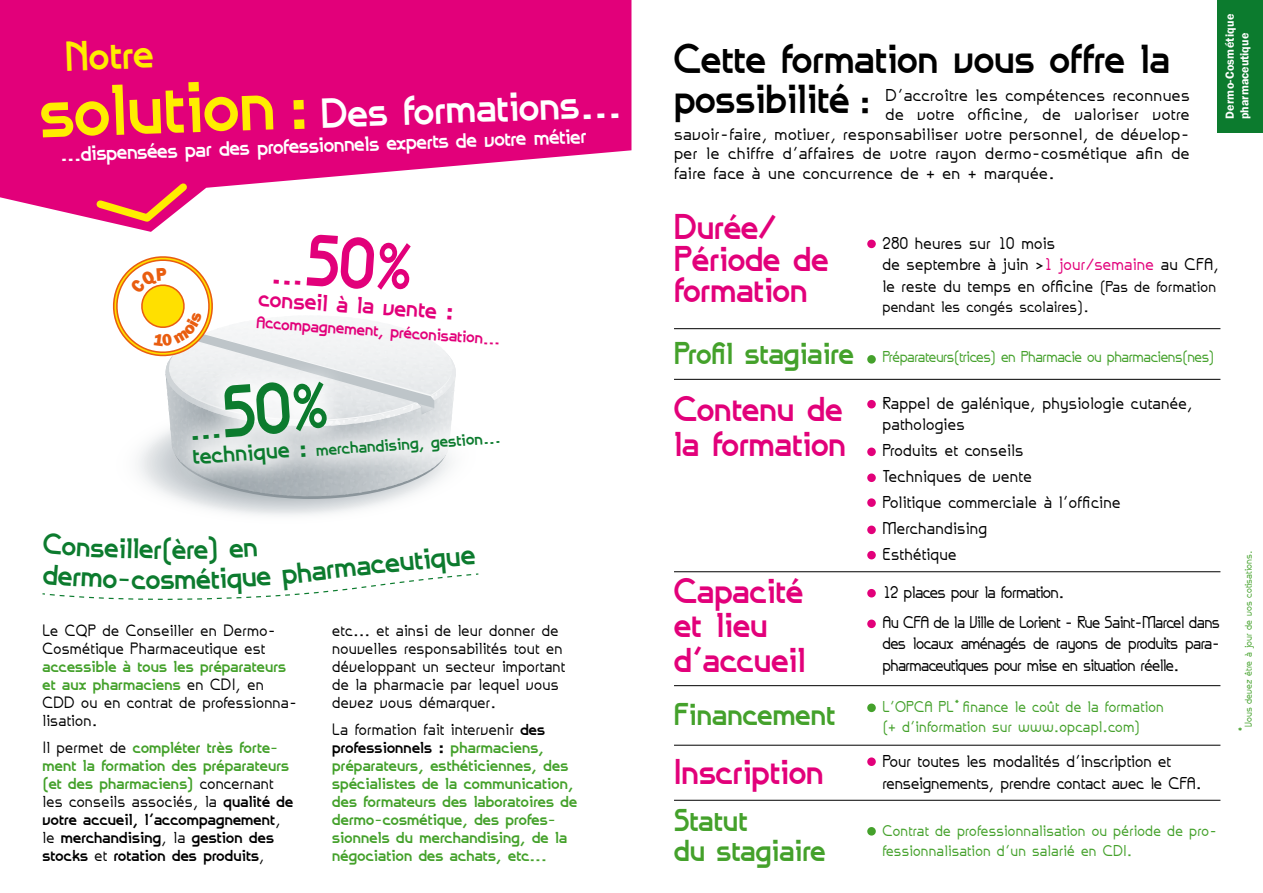
<style>
.page{position:relative;width:1263px;height:893px;background:#fff}
.page>*{position:absolute;margin:0;border:0;box-sizing:border-box;transform-origin:0 0}
.t1{font:800 46.2px/40.5px "Galexica";letter-spacing:-.02em;color:#000;scale:.9 1}
.t2{font:800 46.2px "Galexica";color:#fff;scale:.9 1}
.t3{font:800 46.2px "Galexica";color:#ffed00;scale:.9 1}
.t4{font:800 39.75px "Galexica";color:#e2007a;scale:.78 1}
.t5{font:800 39.75px "Galexica";color:#0c7b2e;scale:.78 1}
.t6{font:800 39.3px/34.5px "Galexica";letter-spacing:-.02em;color:#e2007a;scale:.9 1}
.t7{font:800 34.65px/30px "Galexica";letter-spacing:-.02em;color:#44a12b;scale:.9 1}
.t8{font:800 33px "Galexica";color:#0c7b2e;scale:.9 1}
.t9{font:800 32.25px "Galexica";color:#0c7b2e;scale:.9 1}
.t10{font:800 26.55px "Galexica";color:#e2007a;scale:.9 1}
.t11{font:800 23.55px "Galexica";color:#fff;scale:.9 1}
.t12{font:700 18.9px/25.8px "Galexica";letter-spacing:-.01em;color:#000;scale:.91 1}
.t13{font:700 18.9px "Galexica";letter-spacing:-.01em;color:#000;scale:.95 1}
.t14{font:700 18.9px/21.6px "Galexica";letter-spacing:-.06em;color:#000;scale:.9 1}
.t15{font:700 18.9px/21.6px "Galexica";letter-spacing:-.03em;color:#000;scale:.9 1}
.t16{font:700 18.9px/30.2px "Galexica";letter-spacing:-.06em;color:#000;scale:.91 1}
.t17{font:800 18.9px "Galexica";color:#0c7b2e;scale:.9 1}
.t18{font:800 18.9px "Galexica";color:#e2007a;scale:.9 1}
.t19{font:800 18.15px/18px "Galexica";letter-spacing:-.01em;color:#44a12b;scale:.91 1}
.t20{font:800 18.15px/18px "Galexica";letter-spacing:-.01em;color:#000;scale:.91 1}
.t21{font:700 18.15px/18px "Galexica";letter-spacing:-.01em;color:#000;scale:.91 1}
.t22{font:700 17.4px/19.8px "Galexica";letter-spacing:-.01em;color:#44a12b;scale:.9 1}
.t23{font:700 17.4px "Galexica";letter-spacing:-.05em;color:#44a12b;scale:.9 1}
.t24{font:700 17.4px "Galexica";letter-spacing:-.01em;color:#000;scale:.91 1}
.t25{font:600 12px/14.4px "Franklin Gothic";letter-spacing:.015em;color:#fff}
.t26{font:700 12px "Galexica";color:#44a12b;scale:.9 1}
.t27{font:700 10.95px "Galexica";letter-spacing:-.02em;color:#44a12b;scale:.9 1}
.s1{font-size:81.9px;color:#ffed00}
.s2{font-size:67.8px;color:#ffed00}
.s3{font-size:81px}
.s4{font-weight:700;font-size:81px}
.s5{font-size:26.55px}
.s6{font-weight:700;color:#000}
.s7{font-weight:700}
.s8{color:#44a12b}
.s9{color:#000}
.s10{font-size:36.15px}
.s11{color:#e2007a}
.s12{font-size:17.4px}
</style>
<div class="page">
<svg style="left:0;top:0;width:631px;height:232px;fill:#e2007a"></svg>
<svg style="left:177px;top:499px;width:220px;height:17px"></svg>
<hr style="left:674px;top:328px;width:546px;height:1px;background:#000">
<hr style="left:674px;top:379px;width:546px;height:1px;background:#000">
<hr style="left:674px;top:571px;width:546px;height:1px;background:#000">
<hr style="left:674px;top:685px;width:546px;height:1px;background:#000">
<hr style="left:674px;top:745px;width:546px;height:1px;background:#000">
<hr style="left:674px;top:800px;width:546px;height:1px;background:#000">
<div style="left:867px;top:589px;width:9px;height:8px;background:#e2007a;border-radius:50%"></div>
<div style="left:867px;top:620px;width:9px;height:8px;background:#e2007a;border-radius:50%"></div>
<div style="left:867px;top:757px;width:9px;height:9px;background:#e2007a;border-radius:50%"></div>
<div style="left:867px;top:703px;width:9px;height:9px;background:#44a12b;border-radius:50%"></div>
<div style="left:867px;top:827px;width:9px;height:9px;background:#44a12b;border-radius:50%"></div>
<div style="left:867px;top:355px;width:9px;height:9px;background:#44a12b;border-radius:50%"></div>
<div style="left:867px;top:240px;width:9px;height:8px;background:#e2007a;border-radius:50%"></div>
<div style="left:867px;top:400px;width:9px;height:8px;background:#e2007a;border-radius:50%"></div>
<div style="left:867px;top:448px;width:9px;height:8px;background:#e2007a;border-radius:50%"></div>
<div style="left:867px;top:473px;width:9px;height:9px;background:#e2007a;border-radius:50%"></div>
<div style="left:867px;top:498px;width:9px;height:9px;background:#e2007a;border-radius:50%"></div>
<div style="left:867px;top:526px;width:9px;height:8px;background:#e2007a;border-radius:50%"></div>
<div style="left:867px;top:551px;width:9px;height:8px;background:#e2007a;border-radius:50%"></div>
<div style="left:1217px;top:0;width:46px;height:133px;background:#0c7b2e"></div>
<svg style="left:91px;top:177px;width:103px;height:49px;background:#ea4478"></svg>
<svg style="left:112px;top:256px;width:344px;height:243px"></svg>
<svg style="left:42px;top:573px;width:437px;height:27px"></svg>
<h1 class="t3" style="left:64px;top:31px;width:101px;rotate:-2deg">Notre</h1>
<h1 class="t2" style="left:39px;top:98px;width:649px;rotate:-2deg"><span class="s1">solution</span> <span class="s2">:</span> Des formations...</h1>
<p class="t11" style="left:60px;top:141px;width:587px;rotate:-2deg">...dispensées par des professionnels experts de votre métier</p>
<h2 class="t4" style="left:273px;top:249px;width:182px;rotate:4deg">...<span class="s3">50</span><span class="s4">%</span></h2>
<p class="t18" style="left:257px;top:312px;width:273px;rotate:4deg">Accompagnement, préconisation...</p>
<h3 class="t10" style="left:260px;top:284px;width:219px;rotate:4deg">conseil à la vente :</h3>
<h2 class="t5" style="left:188px;top:406px;width:182px;rotate:-4deg">...<span class="s3">50</span><span class="s4">%</span></h2>
<p class="t17" style="left:192px;top:448px;width:344px;rotate:-4deg"><span class="s5">technique :</span> merchandising, gestion...</p>
<h3 class="t9" style="left:162px;top:531px;width:30px">(è</h3>
<h3 class="t8" style="left:160px;top:561px;width:18px">s</h3>
<p class="t21" style="left:43px;top:621px;width:258px">Le CQP de Conseiller en Dermo-<br>Cosmétique Pharmaceutique est</p>
<p class="t19" style="left:43px;top:657px;width:282px">accessible à tous les préparateurs et aux pharmaciens <span class="s6">en CDI, en<br>CDD ou en contrat de professionna&shy;lisation.</span></p>
<p class="t20" style="left:43px;top:738px;width:277px"><span class="s7">Il permet de</span> <span class="s8">compléter très forte&shy;ment la formation des préparateurs (et des pharmaciens)</span> <span class="s7">concernant les conseils associés, la</span> qualité de votre accueil, l’accompagnement<span class="s7">, le</span> merchandising<span class="s7">, la</span> gestion des stocks <span class="s7">et</span> rotation des produits<span class="s7">,</span></p>
<h3 class="t8" style="left:333px;top:550px;width:101px;rotate:-6deg">maceut</h3>
<p class="t21" style="left:332px;top:621px;width:258px">etc... et ainsi de leur donner de nouvelles responsabilités tout en développant un secteur important de la pharmacie par lequel vous devez vous démarquer.</p>
<p class="t19" style="left:332px;top:720px;width:271px"><span class="s6">La formation fait intervenir</span> <span class="s9">des professionnels :</span> pharmaciens, préparateurs, esthéticiennes, des spécialistes de la communication, des formateurs des laboratoires de dermo-cosmétique, des profes&shy;sionnels du merchandising, de la négociation des achats, etc...</p>
<h1 class="t1" style="left:674px;top:37px;width:553px">Cette formation vous offre la possibilité <span class="s10">:</span></h1>
<p class="t13" style="left:885px;top:85px;width:322px">D’accroître les compétences reconnues</p>
<p class="t13" style="left:885px;top:104px;width:322px">de votre officine, de valoriser votre</p>
<p class="t13" style="left:674px;top:124px;width:545px">savoir-faire, motiver, responsabiliser votre personnel, de dévelop-</p>
<p class="t13" style="left:674px;top:143px;width:545px">per le chiffre d’affaires de votre rayon dermo-cosmétique afin de</p>
<p class="t13" style="left:674px;top:163px;width:402px">faire face à une concurrence de + en + marquée.</p>
<p class="t25" style="left:1223px;top:119px;width:107px;rotate:-90deg">Dermo-Cosmétique pharmaceutique</p>
<h3 class="t6" style="left:674px;top:210px;width:174px;line-height:31.7px">Durée/<br>Période de formation</h3>
<h3 class="t7" style="left:674px;top:337px;width:202px">Profil stagiaire</h3>
<p class="t12" style="left:882px;top:232px;width:372px;line-height:21.6px">280 heures sur 10 mois<br>de septembre à juin &gt;<span class="s11">1 jour/semaine</span> au CFA, le reste du temps en officine <span class="s12">(Pas de formation</span></p>
<p class="t24" style="left:882px;top:297px;width:228px">pendant les congés scolaires).</p>
<p class="t23" style="left:882px;top:348px;width:371px">Préparateurs(trices) en Pharmacie ou pharmaciens(nes)</p>
<h3 class="t6" style="left:674px;top:391px;width:193px">Contenu de la formation</h3>
<p class="t12" style="left:882px;top:392px;width:343px;line-height:21.6px">Rappel de galénique, physiologie cutanée, pathologies</p>
<p class="t12" style="left:882px;top:437px;width:263px">Produits et conseils<br>Techniques de vente<br>Politique commerciale à l’officine<br>Merchandising<br>Esthétique</p>
<h3 class="t6" style="left:674px;top:572px;width:148px">Capacité et lieu d’accueil</h3>
<h3 class="t7" style="left:674px;top:699px;width:181px">Financement</h3>
<h3 class="t6" style="left:674px;top:754px;width:169px">Inscription</h3>
<h3 class="t7" style="left:674px;top:805px;width:171px">Statut<br>du stagiaire</h3>
<p class="t16" style="left:882px;top:576px;width:373px">12 places pour la formation.<br>Au CFA de la Ville de Lorient - Rue Saint-Marcel dans</p>
<p class="t14" style="left:882px;top:632px;width:377px">des locaux aménagés de rayons de produits para&shy;pharmaceutiques pour mise en situation réelle.</p>
<p class="t22" style="left:882px;top:697px;width:315px">L’OPCA PL<sup>*</sup> finance le coût de la formation (+ d’information sur www.opcapl.com)</p>
<p class="t15" style="left:882px;top:750px;width:356px">Pour toutes les modalités d’inscription et renseignements, prendre contact avec le CFA.</p>
<p class="t22" style="left:882px;top:820px;width:374px">Contrat de professionnalisation ou période de pro&shy;fessionnalisation d’un salarié en CDI.</p>
<p class="t27" style="left:1242px;top:727px;width:197px;rotate:-90deg">Vous devez être à jour de vos cotisations.</p>
<p class="t26" style="left:1235px;top:732px;width:8px;rotate:-90deg">*</p>
</div>
